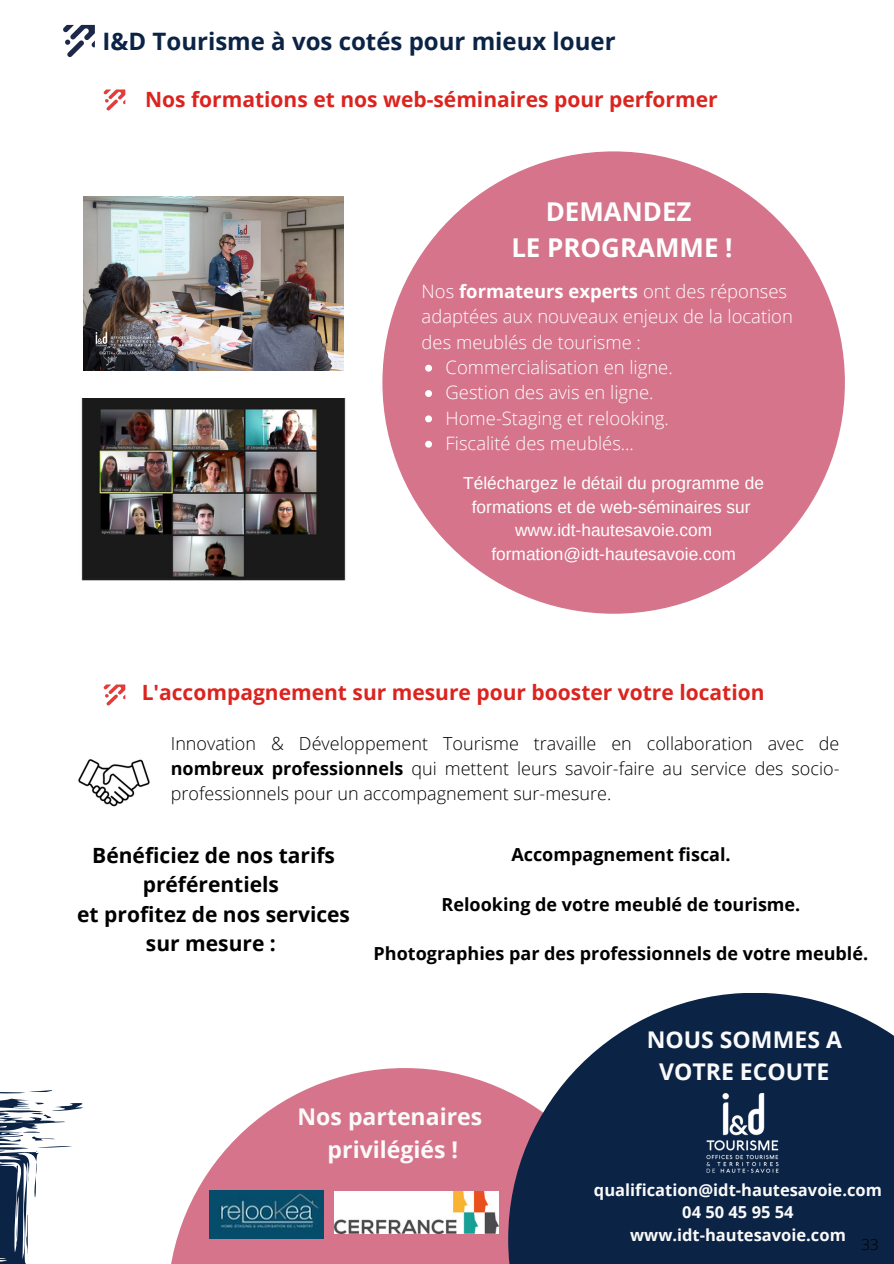
<style>
.page{position:relative;width:894px;height:1264px;background:#fff}
.page>*{position:absolute;margin:0;border:0;box-sizing:border-box;transform-origin:0 0}
.t1{font:700 25.95px/35.7px "Open Sans";color:#fff;text-align:center}
.t2{font:700 24px "Open Sans";color:#0b2345}
.t3{font:700 23.1px/32.2px "Open Sans";color:#fafafa;text-align:center}
.t4{font:700 21px "Open Sans";color:#dc241f}
.t5{font:700 21px/29.2px "Open Sans";color:#000;text-align:center}
.t6{font:300 18.45px/25.3px "Open Sans";color:#fff}
.t7{font:300 18px/24.8px "Open Sans";color:#000;text-align:justify}
.t8{font:700 18px "Open Sans";color:#000}
.t9{font:17.25px/23.7px "Arimo";color:#fff;text-align:center}
.t10{font:700 16.5px "Open Sans";color:#fafafa}
.t11{font:300 15px "Open Sans";color:#000}
.s1{font-weight:700}
</style>
<div class="page">
<svg style="left:171px;top:1068px;width:337px;height:195px;fill:#d6748b"></svg>
<svg style="left:508px;top:993px;width:385px;height:270px;background:#2f425f"></svg>
<div style="left:382px;top:151px;width:462px;height:462px;background:#d6748b;border-radius:50%"></div>
<img style="left:334px;top:1191px;width:164px;height:42px">
<img style="left:210px;top:1190px;width:113px;height:48px">
<img style="left:78px;top:759px;width:72px;height:48px">
<img style="left:63px;top:25px;width:32px;height:32px">
<img style="left:104px;top:684px;width:21px;height:21px">
<img style="left:104px;top:89px;width:21px;height:22px">
<img style="left:700px;top:1091px;width:84px;height:83px">
<img style="left:83px;top:197px;width:260px;height:173px">
<img style="left:81px;top:398px;width:265px;height:183px">
<svg style="left:425px;top:365px;width:7px;height:6px"></svg>
<svg style="left:425px;top:390px;width:7px;height:7px"></svg>
<svg style="left:425px;top:415px;width:7px;height:7px"></svg>
<svg style="left:425px;top:441px;width:7px;height:6px"></svg>
<svg style="left:0;top:1090px;width:83px;height:173px"></svg>
<h6 class="t2" style="left:103px;top:25px;width:514px">I&amp;D Tourisme à vos cotés pour mieux louer</h6>
<h4 class="t4" style="left:145px;top:84px;width:574px">Nos formations et nos web-séminaires pour performer</h4>
<p class="t1" style="left:511px;top:193px;width:223px">DEMANDEZ<br>LE PROGRAMME !</p>
<p class="t6" style="left:421px;top:278px;width:372px">Nos <span class="s1">formateurs experts</span> ont des réponses adaptées aux nouveaux enjeux de la location des meublés de tourisme :</p>
<p class="t6" style="left:445px;top:354px;width:228px">Commercialisation en ligne.</p>
<p class="t6" style="left:445px;top:379px;width:209px">Gestion des avis en ligne.</p>
<h6 class="t6" style="left:445px;top:405px;width:225px">Home-Staging et relooking.</h6>
<p class="t6" style="left:445px;top:430px;width:190px">Fiscalité des meublés...</p>
<h4 class="t9" style="left:463px;top:471px;width:302px">Téléchargez le détail du programme de formations et de web-séminaires sur www.idt-hautesavoie.com formation@idt-hautesavoie.com</h4>
<p class="t4" style="left:142px;top:677px;width:624px">L'accompagnement sur mesure pour booster votre location</p>
<p class="t7" style="left:171px;top:731px;width:670px">Innovation &amp; Développement Tourisme travaille en collaboration avec de <span class="s1">nombreux professionnels</span> qui mettent leurs savoir-faire au service des socio&shy;professionnels pour un accompagnement sur-mesure.</p>
<h1 class="t5" style="left:77px;top:840px;width:274px">Bénéficiez de nos tarifs préférentiels<br>et profitez de nos services sur mesure :</h1>
<p class="t8" style="left:511px;top:841px;width:221px">Accompagnement fiscal.</p>
<h2 class="t8" style="left:441px;top:891px;width:360px">Relooking de votre meublé de tourisme.</h2>
<p class="t8" style="left:373px;top:940px;width:496px">Photographies par des professionnels de votre meublé.</p>
<h6 class="t3" style="left:646px;top:1022px;width:197px">NOUS SOMMES A<br>VOTRE ECOUTE</h6>
<p class="t3" style="left:297px;top:1100px;width:186px">Nos partenaires privilégiés !</p>
<h5 class="t10" style="left:593px;top:1178px;width:289px">qualification@idt-hautesavoie.com</h5>
<h5 class="t10" style="left:682px;top:1200px;width:113px">04 50 45 95 54</h5>
<h5 class="t10" style="left:630px;top:1223px;width:217px">www.idt-hautesavoie.com</h5>
<h4 class="t11" style="left:861px;top:1233px;width:19px">33</h4>
</div>
